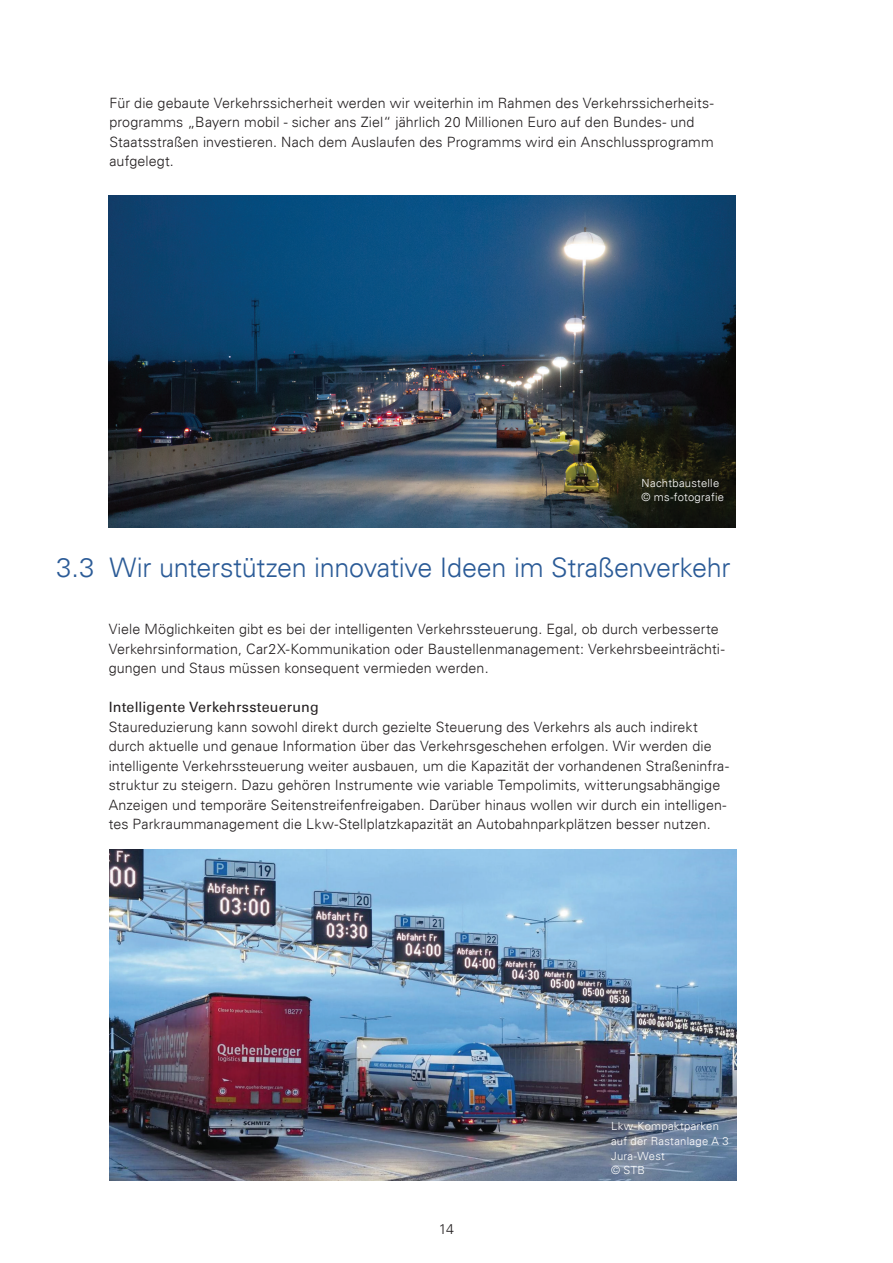
<style>
.page{position:relative;width:893px;height:1263px;background:#fff}
.page>*{position:absolute;margin:0;border:0;box-sizing:border-box;transform-origin:0 0}
.t1{font:300 27px "Univers LT";letter-spacing:-.01em;color:#2b5b97}
.t2{font:300 14.25px/19.5px "Univers LT";letter-spacing:.005em;color:#231f20}
.t3{font:14.25px "Univers LT";letter-spacing:.01em;color:#231f20}
.t4{font:300 11.25px/14.7px "Univers LT";letter-spacing:.025em;color:#fff}
</style>
<div class="page">
<img style="left:108px;top:196px;width:628px;height:331px">
<img style="left:109px;top:849px;width:627px;height:331px">
<p class="t2" style="left:109px;top:93px;width:606px">Für die gebaute Verkehrssicherheit werden wir weiterhin im Rahmen des Verkehrssicherheits&shy;programms „Bayern mobil - sicher ans Ziel“ jährlich 20 Millionen Euro auf den Bundes- und Staatsstraßen investieren. Nach dem Auslaufen des Programms wird ein Anschlussprogramm aufgelegt.</p>
<p class="t4" style="left:642px;top:475px;width:84px">Nachtbaustelle © ms-fotografie</p>
<h1 class="t1" style="left:56px;top:551px;width:675px">3.3 Wir unterstützen innovative Ideen im Straßenverkehr</h1>
<p class="t2" style="left:109px;top:619px;width:617px">Viele Möglichkeiten gibt es bei der intelligenten Verkehrssteuerung. Egal, ob durch verbesserte<br>Verkehrsinformation, Car2X-Kommunikation oder Baustellenmanagement: Verkehrsbeeinträchti&shy;gungen und Staus müssen konsequent vermieden werden.</p>
<p class="t3" style="left:109px;top:699px;width:212px">Intelligente Verkehrssteuerung</p>
<p class="t2" style="left:109px;top:717px;width:622px">Staureduzierung kann sowohl direkt durch gezielte Steuerung des Verkehrs als auch indirekt durch aktuelle und genaue Information über das Verkehrsgeschehen erfolgen. Wir werden die intelligente Verkehrssteuerung weiter ausbauen, um die Kapazität der vorhandenen Straßeninfra&shy;struktur zu steigern. Dazu gehören Instrumente wie variable Tempolimits, witterungsabhängige Anzeigen und temporäre Seitenstreifenfreigaben. Darüber hinaus wollen wir durch ein intelligen&shy;tes Parkraummanagement die Lkw-Stellplatzkapazität an Autobahnparkplätzen besser nutzen.</p>
<p class="t2" style="left:439px;top:1219px;width:17px">14</p>
<p class="t4" style="left:611px;top:1119px;width:119px">Lkw-Kompaktparken auf der Rastanlage A 3<br>Jura-West<br>© STB</p>
</div>
